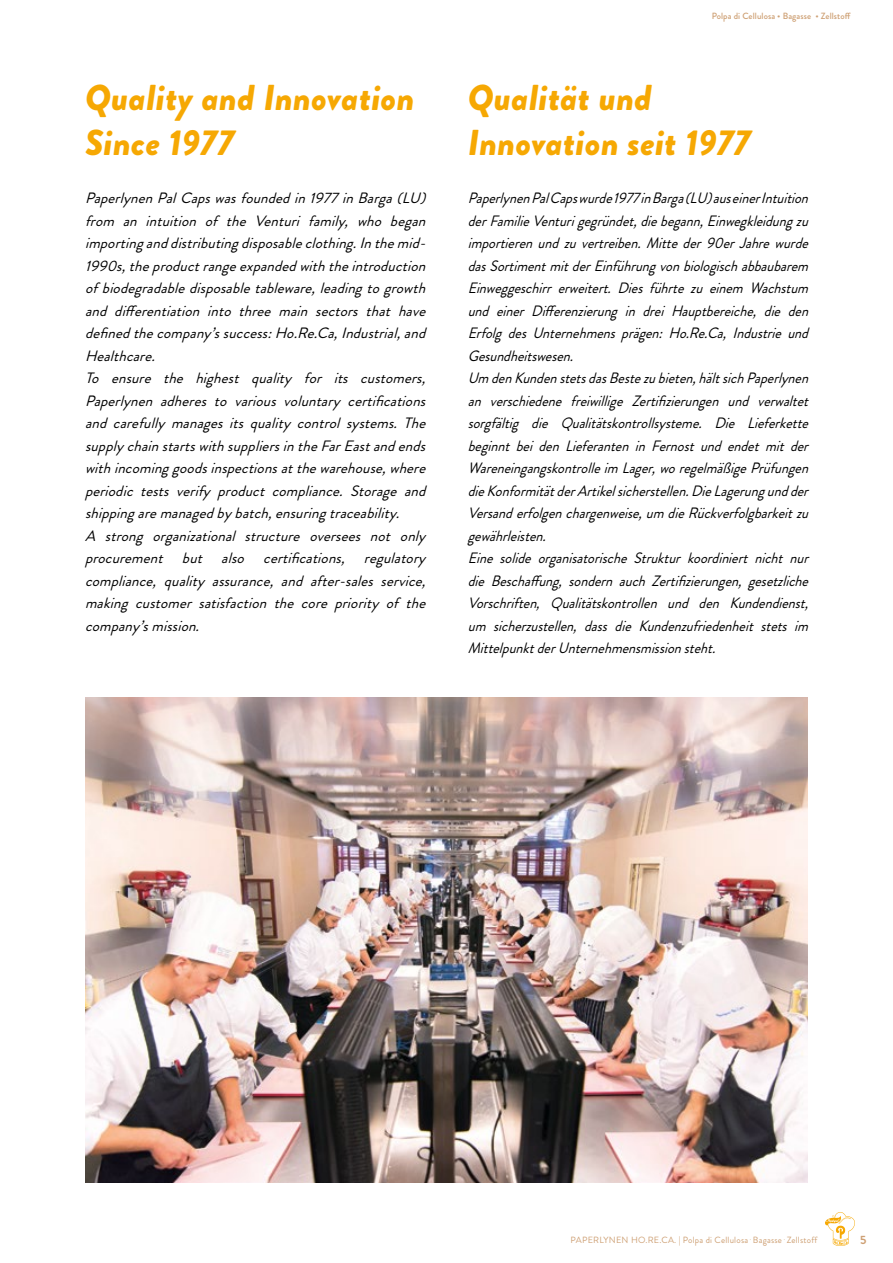
<style>
.page{position:relative;width:893px;height:1263px;background:#fff}
.page>*{position:absolute;margin:0;border:0;box-sizing:border-box;transform-origin:0 0}
.t1{font:italic 900 36px/45px "Brandon Grotesque";letter-spacing:.01em;color:#f6a803}
.t2{font:italic 15px/22.5px "Brandon Grotesque";color:#000;scale:.94 1}
.t3{font:italic 15px/22.5px "Brandon Grotesque";color:#000}
.t4{font:700 12px "Brandon Grotesque";color:#cea074}
.t5{font:9px "Brandon Grotesque";letter-spacing:.025em;color:#cea074}
.t6{font:500 9px "Brandon Grotesque";letter-spacing:.01em;color:#cea074}
</style>
<div class="page">
<svg style="left:825px;top:1212px;width:30px;height:34px"></svg>
<img style="left:85px;top:697px;width:723px;height:485px">
<h1 class="t1" style="left:85px;top:76px;width:331px">Quality and Innovation<br>Since 1977</h1>
<p class="t3" style="left:85px;top:187px;width:347px">PaperlynenPalCapswasfoundedin1977inBarga(LU) from an intuition of the Venturi family, who began importinganddistributingdisposableclothing.Inthemid-1990s,theproductrangeexpandedwiththeintroduction ofbiodegradabledisposabletableware,leadingtogrowth and differentiation into three main sectors that have definedthecompany’ssuccess:Ho.Re.Ca,Industrial,and Healthcare.<br>To ensure the highest quality for its customers, Paperlynen adheres to various voluntary certifications and carefully manages its quality control systems. The supplychainstartswithsuppliersintheFarEastandends withincominggoodsinspectionsatthewarehouse,where periodic tests verify product compliance. Storage and shippingaremanagedbybatch,ensuringtraceability.<br>A strong organizational structure oversees not only procurement but also certifications, regulatory compliance, quality assurance, and after-sales service, making customer satisfaction the core priority of the company’smission.</p>
<p class="t6" style="left:712px;top:10px;width:141px">Polpa di Cellulosa • Bagasse • Zellstoff</p>
<h1 class="t1" style="left:468px;top:76px;width:285px">Qualität und<br>Innovation seit 1977</h1>
<p class="t2" style="left:468px;top:187px;width:370px">PaperlynenPalCapswurde1977inBarga(LU)auseinerIntuition derFamilieVenturigegründet,diebegann,Einwegkleidungzu importierenundzuvertreiben.Mitteder90erJahrewurde dasSortimentmitderEinführungvonbiologischabbaubarem Einweggeschirr erweitert. Dies führte zu einem Wachstum und einer Differenzierung in drei Hauptbereiche, die den ErfolgdesUnternehmensprägen:Ho.Re.Ca,Industrieund Gesundheitswesen.<br>Um denKundenstetsdasBestezubieten,hältsichPaperlynen an verschiedene freiwillige Zertifizierungen und verwaltet sorgfältig die Qualitätskontrollsysteme. Die Lieferkette beginntbeidenLieferanteninFernostundendetmitder Wareneingangskontrolleim Lager,woregelmäßigePrüfungen dieKonformitätderArtikelsicherstellen.DieLagerungundder Versanderfolgenchargenweise,um dieRückverfolgbarkeitzu gewährleisten.<br>Eine solide organisatorische Struktur koordiniert nicht nur die Beschaffung, sondern auch Zertifizierungen, gesetzliche Vorschriften, Qualitätskontrollen und den Kundendienst, um sicherzustellen, dass die Kundenzufriedenheit stets im MittelpunktderUnternehmensmissionsteht.</p>
<p class="t5" style="left:571px;top:1234px;width:248px">PAPERLYNEN HO.RE.CA. | Polpa di Cellulosa <sup>.</sup> Bagasse <sup>.</sup> Zellstoff</p>
<p class="t4" style="left:860px;top:1232px;width:8px">5</p>
</div>
